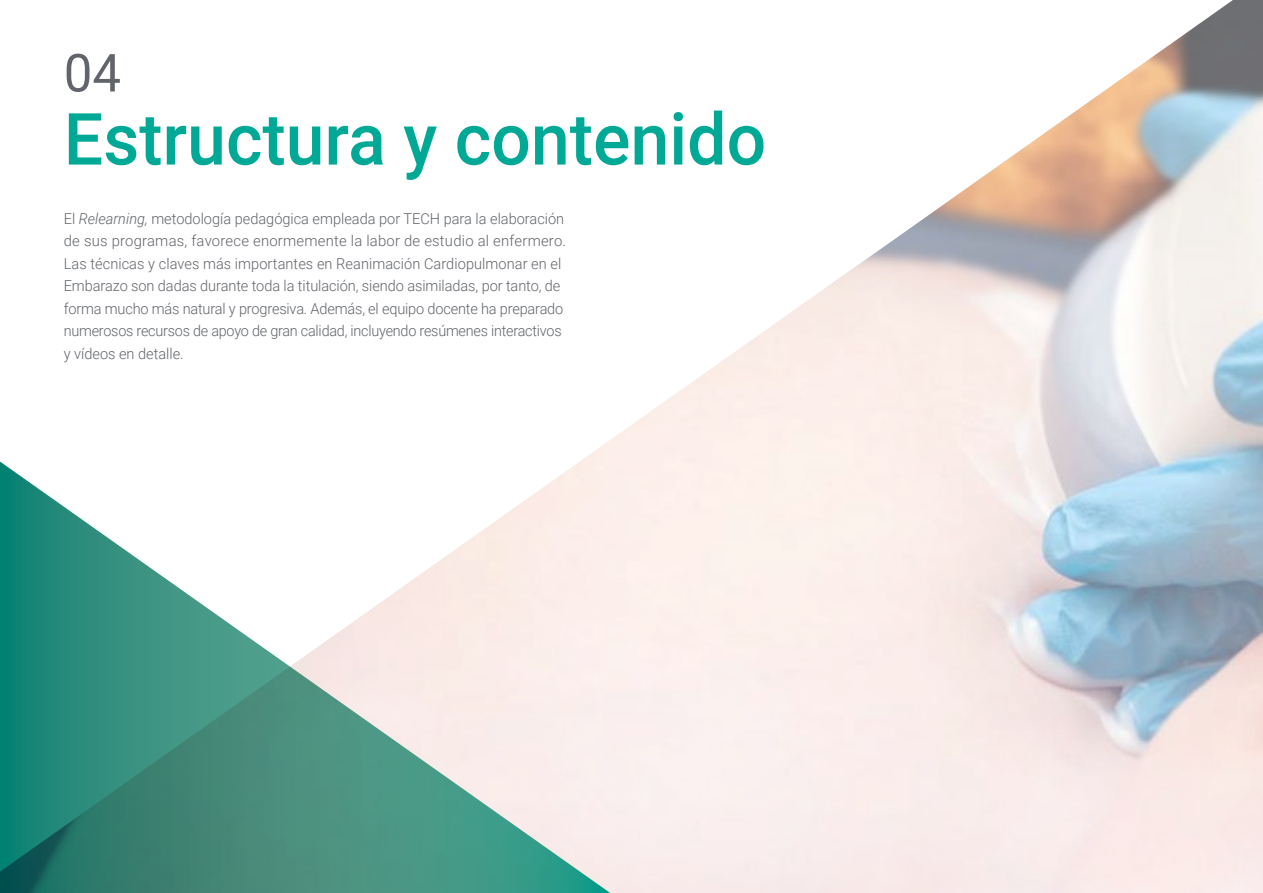
<style>
.page{position:relative;width:1263px;height:893px;background:#fff}
.page>*{position:absolute;margin:0;border:0;box-sizing:border-box;transform-origin:0 0}
.t1{font:500 72px "Roboto";color:#00a996}
.t2{font:52.5px "Roboto";color:#61646a}
.t3{font:300 15px/22.5px "Roboto";letter-spacing:-.005em;color:#61646a}
.s1{font-style:italic}
</style>
<div class="page">
<svg style="left:0;top:446px;width:640px;height:447px"></svg>
<h2 class="t2" style="left:64px;top:36px;width:59px">04</h2>
<h1 class="t1" style="left:64px;top:89px;width:704px">Estructura y contenido</h1>
<p class="t3" style="left:64px;top:207px;width:504px">El <span class="s1">Relearning,</span> metodología pedagógica empleada por TECH para la elaboración de sus programas, favorece enormemente la labor de estudio al enfermero.<br>Las técnicas y claves más importantes en Reanimación Cardiopulmonar en el Embarazo son dadas durante toda la titulación, siendo asimiladas, por tanto, de forma mucho más natural y progresiva. Además, el equipo docente ha preparado numerosos recursos de apoyo de gran calidad, incluyendo resúmenes interactivos y vídeos en detalle.</p>
</div>
